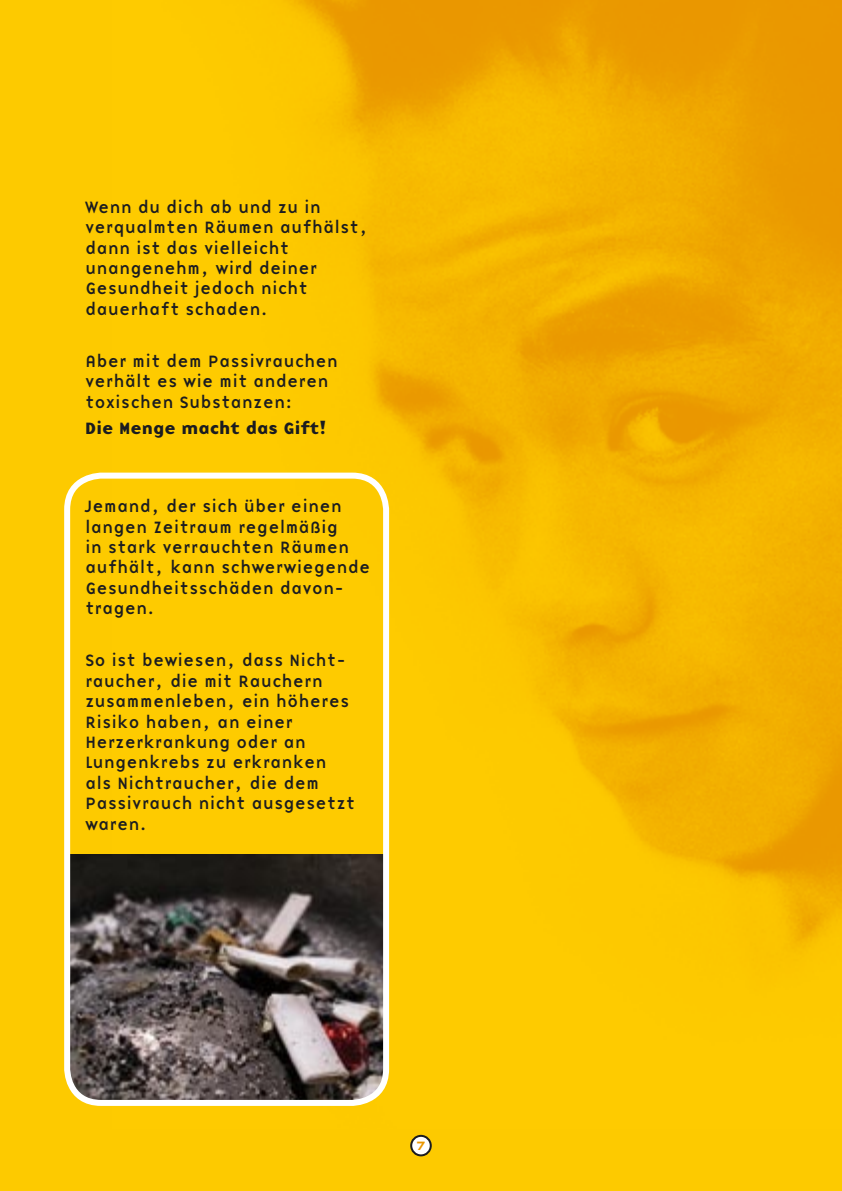
<style>
.page{position:relative;width:842px;height:1191px;background:#fdca00}
.page>*{position:absolute;margin:0;border:0;box-sizing:border-box;transform-origin:0 0}
.Base_Text{font:17px/20.4px "Base Nine";color:#1b1c20}
.Base_Text-2{font:17px "Base Nine B";color:#1b1c20}
.Base_Text-3{font:16px "Base Nine Small Caps";color:#e99600}
</style>
<div class="page">
<img style="left:113px;top:0;width:729px;height:1106px">
<svg style="left:64px;top:469px;width:328px;height:634px"></svg>
<svg style="left:411px;top:1135px;width:20px;height:20px"></svg>
<div style="left:410px;top:1134px;width:22px;height:22px;border:2px solid #1b1c20;border-radius:50%"></div>
<p class="Base_Text" style="left:85px;top:196px;width:285px">Wenn du dich ab und zu in verqualmten Räumen aufhälst, dann ist das vielleicht unangenehm, wird deiner<br>Gesundheit jedoch nicht dauerhaft schaden.</p>
<p class="Base_Text" style="left:85px;top:351px;width:255px">Aber mit dem Passivrauchen verhält es wie mit anderen toxischen Substanzen:</p>
<p class="Base_Text-2" style="left:85px;top:415px;width:243px">Die Menge macht das Gift!</p>
<p class="Base_Text" style="left:85px;top:496px;width:287px">Jemand, der sich über einen langen Zeitraum regelmäßig<br>in stark verrauchten Räumen aufhält, kann schwerwiegende<br>Gesundheitsschäden davon&shy;tragen.</p>
<p class="Base_Text" style="left:85px;top:650px;width:272px">So ist bewiesen, dass Nicht&shy;raucher, die mit Rauchern zusammenleben, ein höheres<br>Risiko haben, an einer<br>Herzerkrankung oder an<br>Lungenkrebs zu erkranken als Nichtraucher, die dem<br>Passivrauch nicht ausgesetzt waren.</p>
<p class="Base_Text-3" style="left:416px;top:1133px;width:12px">7</p>
</div>
